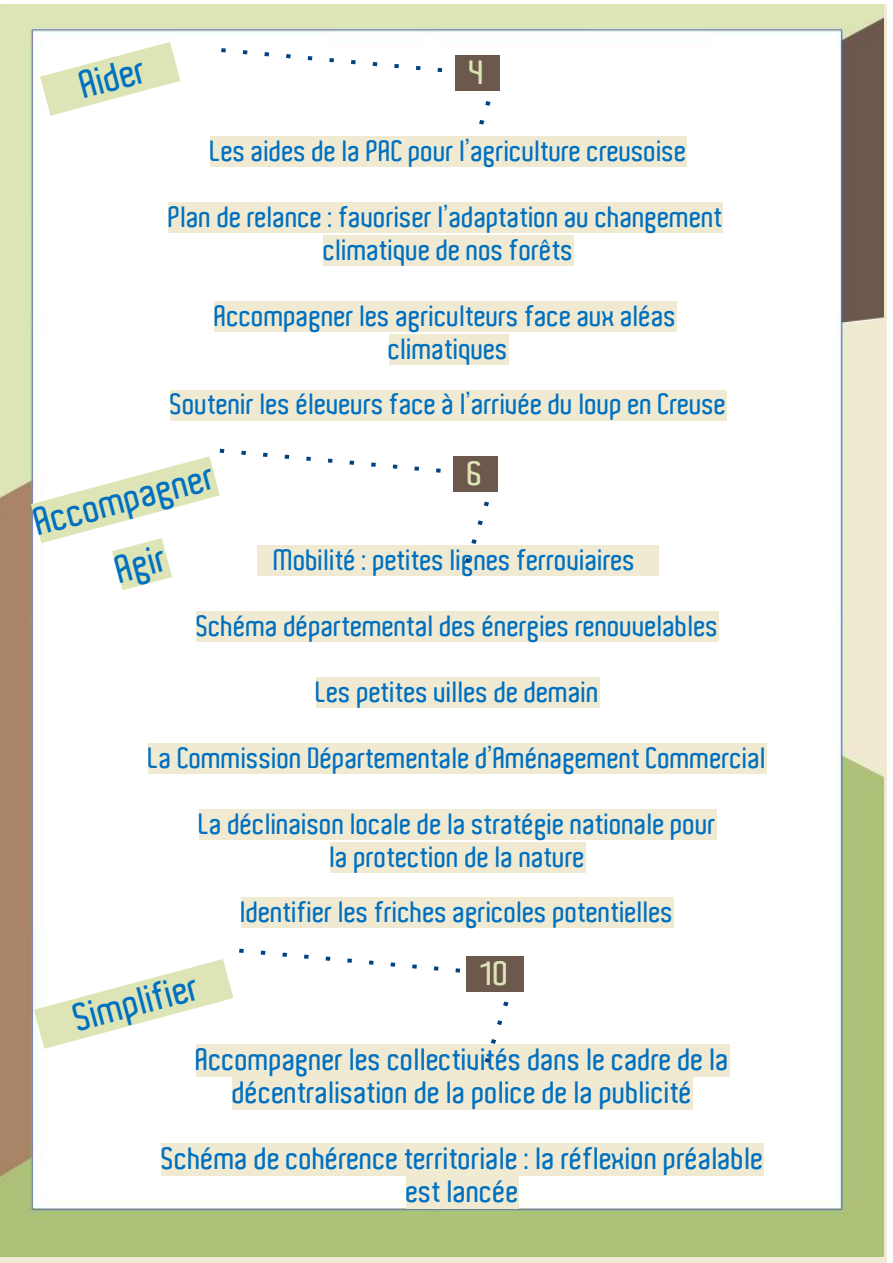
<style>
.page{position:relative;width:893px;height:1263px;background:#fff}
.page>*{position:absolute;margin:0;border:0;box-sizing:border-box;transform-origin:0 0}
.t1{font:600 37.5px/66.4px "Aldo";color:#0070c0;text-align:center}
.t2{font:600 32.7px "Aldo";color:#dde5b6;scale:1.11 1}
.t3{font:600 30px/33px "Aldo";color:#0070c0;text-align:center}
.t4{font:600 28.5px/33px "Aldo";color:#0070c0;text-align:center}
</style>
<div class="page">
<img style="left:0;top:4px;width:883px;height:1252px">
<div style="left:257px;top:545px;width:402px;height:31px;background:#f0ead2"></div>
<div style="left:197px;top:611px;width:522px;height:31px;background:#f0ead2"></div>
<div style="left:316px;top:677px;width:283px;height:31px;background:#f0ead2"></div>
<div style="left:149px;top:743px;width:618px;height:31px;background:#f0ead2"></div>
<div style="left:199px;top:809px;width:517px;height:31px;background:#f0ead2"></div>
<div style="left:330px;top:842px;width:255px;height:31px;background:#f0ead2"></div>
<div style="left:241px;top:897px;width:433px;height:31px;background:#f0ead2"></div>
<svg style="left:31px;top:446px;width:468px;height:144px"></svg>
<div style="left:453px;top:456px;width:45px;height:36px;background:#6c584d"></div>
<div style="left:196px;top:1044px;width:534px;height:32px;background:#f0ead2"></div>
<div style="left:233px;top:1077px;width:460px;height:32px;background:#f0ead2"></div>
<div style="left:162px;top:1143px;width:602px;height:32px;background:#f0ead2"></div>
<div style="left:407px;top:1176px;width:112px;height:32px;background:#f0ead2"></div>
<svg style="left:40px;top:42px;width:140px;height:74px"></svg>
<svg style="left:221px;top:46px;width:279px;height:124px"></svg>
<div style="left:455px;top:56px;width:45px;height:35px;background:#6c584d"></div>
<div style="left:210px;top:136px;width:477px;height:31px;background:#f0ead2"></div>
<div style="left:169px;top:202px;width:554px;height:31px;background:#f0ead2"></div>
<div style="left:324px;top:235px;width:250px;height:31px;background:#f0ead2"></div>
<div style="left:215px;top:301px;width:462px;height:31px;background:#f0ead2"></div>
<div style="left:389px;top:334px;width:120px;height:31px;background:#f0ead2"></div>
<div style="left:171px;top:390px;width:556px;height:30px;background:#f0ead2"></div>
<svg style="left:239px;top:946px;width:279px;height:117px"></svg>
<div style="left:466px;top:956px;width:58px;height:35px;background:#6c584d"></div>
<svg style="left:34px;top:959px;width:199px;height:90px"></svg>
<h1 class="t1" style="left:73px;top:54px;width:68px;rotate:-15deg">Aider</h1>
<p class="t2" style="left:469px;top:56px;width:16px">4</p>
<p class="t4" style="left:210px;top:135px;width:478px">Les aides de la PAC pour l’agriculture creusoise</p>
<p class="t4" style="left:169px;top:201px;width:556px">Plan de relance : favoriser l’adaptation au changement climatique de nos forêts</p>
<p class="t4" style="left:215px;top:300px;width:464px">Accompagner les agriculteurs face aux aléas climatiques</p>
<p class="t4" style="left:171px;top:389px;width:558px">Soutenir les éleveurs face à l’arrivée du loup en Creuse</p>
<h1 class="t1" style="left:28px;top:492px;width:186px;rotate:-15deg">Accompagner<br>Agir</h1>
<p class="t2" style="left:468px;top:456px;width:16px">6</p>
<p class="t4" style="left:274px;top:544px;width:363px">Mobilité : petites lignes ferroviaires</p>
<p class="t4" style="left:197px;top:610px;width:524px">Schéma départemental des énergies renouvelables</p>
<p class="t4" style="left:316px;top:676px;width:285px">Les petites villes de demain</p>
<p class="t4" style="left:149px;top:742px;width:620px">La Commission Départementale d’Aménagement Commercial</p>
<p class="t4" style="left:199px;top:808px;width:519px">La déclinaison locale de la stratégie nationale pour la protection de la nature</p>
<p class="t4" style="left:241px;top:896px;width:434px">Identifier les friches agricoles potentielles</p>
<h1 class="t1" style="left:67px;top:987px;width:130px;rotate:-15deg">Simplifier</h1>
<p class="t2" style="left:481px;top:956px;width:27px">10</p>
<p class="t3" style="left:196px;top:1044px;width:535px">Accompagner les collectivités dans le cadre de la décentralisation de la police de la publicité</p>
<p class="t3" style="left:162px;top:1143px;width:603px">Schéma de cohérence territoriale : la réflexion préalable est lancée</p>
</div>
